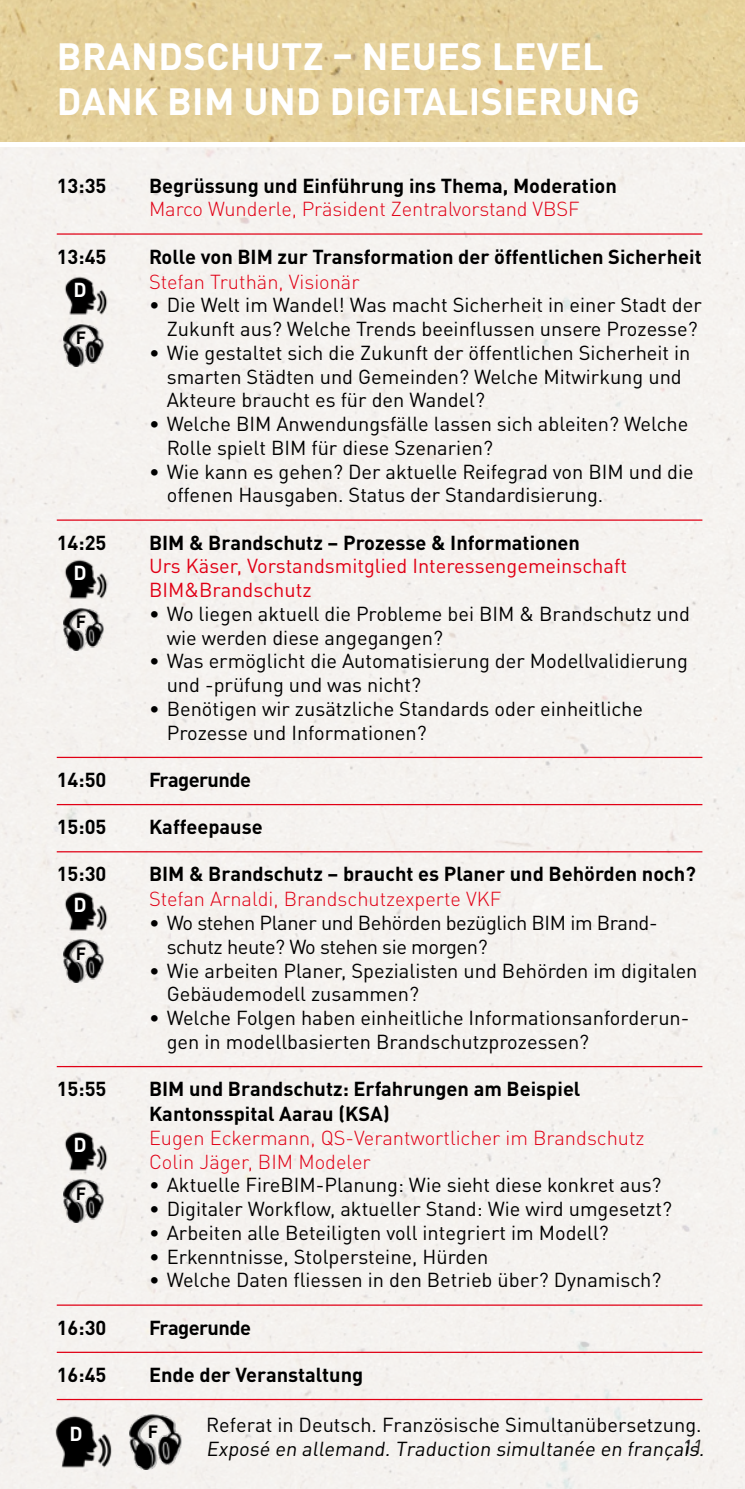
<style>
.page{position:relative;width:745px;height:1489px;background:#fff}
.page>*{position:absolute;margin:0;border:0;box-sizing:border-box;transform-origin:0 0}
._01_Rubriktitel_blau{font:700 37.5px/45px "DIN Pro";letter-spacing:.01em;color:#fff}
._07_Adresse_Karte{font:20px/23.8px "DIN Pro";color:#000}
._04_Programm_Titel{font:700 20px/25px "DIN Pro";color:#000}
._04_Programm_Referen{font:300 20px/23.8px "DIN Pro";color:#e10015}
._07_Adresse_Karte-2{font:20px/23.8px "DIN Pro";letter-spacing:-.02em;color:#000}
._04_Programm_Referen-2{font:20px/23.8px "DIN Pro";color:#e10015}
._04_Programm_Titel-2{font:300 20px "DIN Pro";color:#e10015}
._04_Programm_Titel-3{font:700 20px "DIN Pro";letter-spacing:-.03em;color:#000}
._07_Adresse_Karte-3{font:700 20px "DIN Pro";color:#fff}
._07_Adresse_Karte-4{font:700 17.5px "DIN Pro";color:#000}
.s1{font-weight:300;color:#e10015}
</style>
<div class="page">
<div style="left:0;top:147px;width:744px;height:1341px;background:#f5f2ef"></div>
<img style="left:0;top:0;width:744px;height:142px">
<hr style="left:57px;top:851px;width:92px;height:1px;background:#e10015">
<hr style="left:149px;top:851px;width:553px;height:1px;background:#e10015">
<hr style="left:57px;top:233px;width:92px;height:2px;background:#e10015">
<hr style="left:149px;top:233px;width:553px;height:2px;background:#e10015">
<hr style="left:57px;top:519px;width:92px;height:1px;background:#e10015">
<hr style="left:149px;top:519px;width:553px;height:1px;background:#e10015">
<hr style="left:57px;top:756px;width:92px;height:2px;background:#e10015">
<hr style="left:149px;top:756px;width:553px;height:2px;background:#e10015">
<hr style="left:57px;top:804px;width:92px;height:1px;background:#e10015">
<hr style="left:149px;top:804px;width:553px;height:1px;background:#e10015">
<hr style="left:57px;top:1065px;width:92px;height:2px;background:#e10015">
<hr style="left:149px;top:1065px;width:553px;height:2px;background:#e10015">
<hr style="left:57px;top:1304px;width:92px;height:1px;background:#e10015">
<hr style="left:149px;top:1304px;width:553px;height:1px;background:#e10015">
<hr style="left:57px;top:1351px;width:92px;height:1px;background:#e10015">
<hr style="left:149px;top:1351px;width:553px;height:1px;background:#e10015">
<hr style="left:57px;top:1398px;width:92px;height:1px;background:#e10015">
<hr style="left:149px;top:1398px;width:553px;height:1px;background:#e10015">
<img style="left:136px;top:1414px;width:45px;height:55px">
<img style="left:31px;top:1412px;width:105px;height:57px">
<img style="left:63px;top:324px;width:40px;height:43px">
<img style="left:48px;top:274px;width:76px;height:42px">
<img style="left:63px;top:608px;width:40px;height:42px">
<img style="left:48px;top:557px;width:76px;height:43px">
<img style="left:63px;top:939px;width:40px;height:43px">
<img style="left:48px;top:889px;width:76px;height:43px">
<img style="left:63px;top:1179px;width:40px;height:43px">
<img style="left:48px;top:1129px;width:76px;height:43px">
<p class="_01_Rubriktitel_blau" style="left:57px;top:29px;width:584px">BRANDSCHUTZ – NEUES LEVEL<br>DANK BIM UND DIGITALISIERUNG</p>
<p class="_04_Programm_Titel" style="left:57px;top:170px;width:51px">13:35</p>
<p class="_04_Programm_Titel" style="left:149px;top:170px;width:469px">Begrüssung und Einführung ins Thema, Moderation</p>
<p class="_04_Programm_Referen" style="left:149px;top:195px;width:432px">Marco Wunderle, Präsident Zentralvorstand VBSF</p>
<p class="_04_Programm_Titel" style="left:57px;top:241px;width:51px">13:45</p>
<p class="_04_Programm_Titel" style="left:149px;top:241px;width:554px">Rolle von BIM zur Transformation der öffentlichen Sicherheit</p>
<p class="_04_Programm_Titel-2" style="left:149px;top:266px;width:212px">Stefan Truthän, Visionär</p>
<p class="_07_Adresse_Karte" style="left:149px;top:291px;width:554px;text-align:right">• Die Welt im Wandel! Was macht Sicherheit in einer Stadt der<br>Zukunft aus? Welche Trends beeinflussen unsere Prozesse?</p>
<p class="_07_Adresse_Karte" style="left:167px;top:339px;width:525px;text-indent:-18px">• Wie gestaltet sich die Zukunft der öffentlichen Sicherheit in smarten Städten und Gemeinden? Welche Mitwirkung und<br>Akteure braucht es für den Wandel?</p>
<p class="_07_Adresse_Karte" style="left:167px;top:410px;width:523px;text-indent:-18px">• Welche BIM Anwendungsfälle lassen sich ableiten? Welche<br>Rolle spielt BIM für diese Szenarien?</p>
<p class="_07_Adresse_Karte" style="left:167px;top:457px;width:528px;text-indent:-18px">• Wie kann es gehen? Der aktuelle Reifegrad von BIM und die offenen Hausgaben. Status der Standardisierung.</p>
<p class="_04_Programm_Titel" style="left:57px;top:527px;width:51px">14:25</p>
<p class="_04_Programm_Titel" style="left:149px;top:527px;width:432px">BIM &amp; Brandschutz – Prozesse &amp; Informationen</p>
<p class="_04_Programm_Referen-2" style="left:149px;top:552px;width:479px">Urs Käser, Vorstandsmitglied Interessengemeinschaft<br>BIM&amp;Brandschutz</p>
<p class="_07_Adresse_Karte" style="left:167px;top:599px;width:524px;text-indent:-18px">• Wo liegen aktuell die Probleme bei BIM &amp; Brandschutz und wie werden diese angegangen?</p>
<p class="_07_Adresse_Karte" style="left:167px;top:647px;width:522px;text-indent:-18px">• Was ermöglicht die Automatisierung der Modellvalidierung und -prüfung und was nicht?</p>
<p class="_07_Adresse_Karte" style="left:167px;top:694px;width:477px;text-indent:-18px">• Benötigen wir zusätzliche Standards oder einheitliche<br>Prozesse und Informationen?</p>
<p class="_04_Programm_Titel" style="left:57px;top:764px;width:51px">14:50</p>
<p class="_04_Programm_Titel-3" style="left:149px;top:763px;width:103px">Fragerunde</p>
<p class="_04_Programm_Titel" style="left:57px;top:812px;width:51px">15:05</p>
<p class="_04_Programm_Titel" style="left:149px;top:812px;width:115px">Kaffeepause</p>
<p class="_04_Programm_Titel" style="left:57px;top:859px;width:51px">15:30</p>
<p class="_04_Programm_Titel" style="left:149px;top:859px;width:548px">BIM &amp; Brandschutz – braucht es Planer und Behörden noch?<br><span class="s1">Stefan Arnaldi, Brandschutzexperte VKF</span></p>
<p class="_07_Adresse_Karte-2" style="left:167px;top:908px;width:492px;text-indent:-18px">• Wo stehen Planer und Behörden bezüglich BIM im Brand&shy;schutz heute? Wo stehen sie morgen?</p>
<p class="_07_Adresse_Karte" style="left:167px;top:956px;width:532px;text-indent:-18px">• Wie arbeiten Planer, Spezialisten und Behörden im digitalen<br>Gebäudemodell zusammen?</p>
<p class="_07_Adresse_Karte" style="left:167px;top:1003px;width:524px;text-indent:-18px">• Welche Folgen haben einheitliche Informationsanforderun&shy;gen in modellbasierten Brandschutzprozessen?</p>
<p class="_04_Programm_Titel" style="left:57px;top:1073px;width:51px">15:55</p>
<p class="_04_Programm_Titel" style="left:149px;top:1073px;width:432px">BIM und Brandschutz: Erfahrungen am Beispiel<br>Kantonsspital Aarau (KSA)</p>
<p class="_04_Programm_Referen" style="left:149px;top:1123px;width:497px">Eugen Eckermann, QS-Verantwortlicher im Brandschutz<br>Colin Jäger, BIM Modeler</p>
<p class="_07_Adresse_Karte" style="left:149px;top:1171px;width:513px">• Aktuelle FireBIM-Planung: Wie sieht diese konkret aus?</p>
<p class="_07_Adresse_Karte" style="left:149px;top:1194px;width:524px">• Digitaler Workflow, aktueller Stand: Wie wird umgesetzt?</p>
<p class="_07_Adresse_Karte" style="left:149px;top:1218px;width:461px">• Arbeiten alle Beteiligten voll integriert im Modell?</p>
<p class="_07_Adresse_Karte" style="left:149px;top:1242px;width:340px">• Erkenntnisse, Stolpersteine, Hürden</p>
<p class="_07_Adresse_Karte" style="left:149px;top:1266px;width:513px">• Welche Daten fliessen in den Betrieb über? Dynamisch?</p>
<p class="_04_Programm_Titel" style="left:57px;top:1312px;width:51px">16:30</p>
<p class="_04_Programm_Titel-3" style="left:149px;top:1310px;width:103px">Fragerunde</p>
<p class="_04_Programm_Titel" style="left:57px;top:1359px;width:51px">16:45</p>
<p class="_04_Programm_Titel" style="left:149px;top:1359px;width:216px">Ende der Veranstaltung</p>
<p class="_07_Adresse_Karte-3" style="left:73px;top:273px;width:15px">D</p>
<p class="_07_Adresse_Karte-4" style="left:76px;top:323px;width:12px">F</p>
<p class="_07_Adresse_Karte-3" style="left:73px;top:556px;width:15px">D</p>
<p class="_07_Adresse_Karte-4" style="left:76px;top:607px;width:12px">F</p>
<p class="_07_Adresse_Karte-3" style="left:73px;top:888px;width:15px">D</p>
<p class="_07_Adresse_Karte-4" style="left:76px;top:938px;width:12px">F</p>
<p class="_07_Adresse_Karte-3" style="left:73px;top:1128px;width:15px">D</p>
<p class="_07_Adresse_Karte-4" style="left:76px;top:1178px;width:12px">F</p>
<p class="_07_Adresse_Karte-3" style="left:70px;top:1417px;width:15px">D</p>
<p class="_07_Adresse_Karte-4" style="left:148px;top:1416px;width:12px">F</p>
<p class="_07_Adresse_Karte" style="left:206px;top:1410px;width:496px">Referat in Deutsch. Französische Simultanübersetzung.</p>
<p class="_07_Adresse_Karte" style="left:206px;top:1434px;width:503px">Exposé en allemand.Traduction simultanée en français.</p>
<p class="_07_Adresse_Karte" style="left:681px;top:1432px;width:26px">11</p>
</div>
